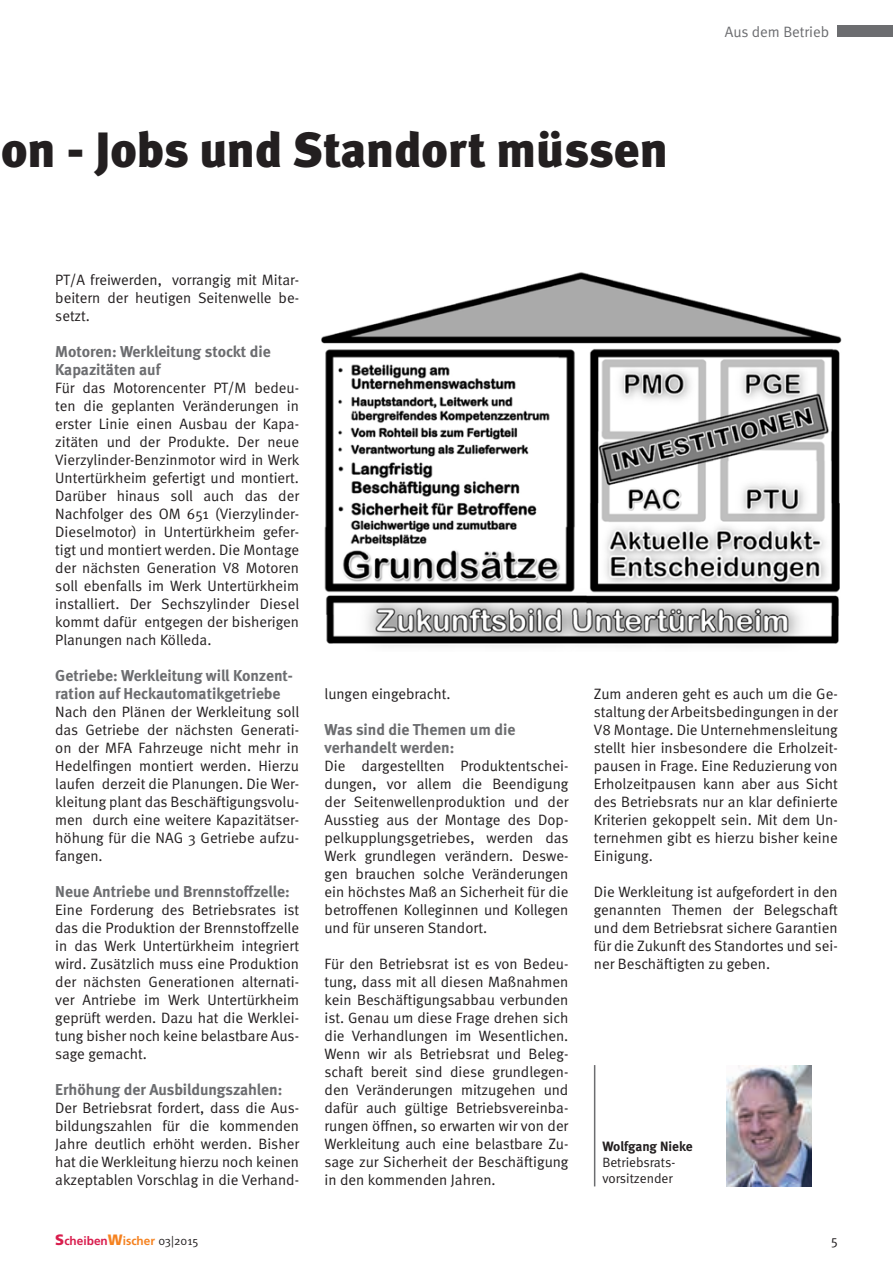
<style>
.page{position:relative;width:893px;height:1263px;background:#fff}
.page>*{position:absolute;margin:0;border:0;box-sizing:border-box;transform-origin:0 0}
.t1{font:900 49.5px "Meta";color:#231f20}
.t2{font:700 15.75px/18px "Meta";color:#6c6d70}
.t3{font:15px/18px "Meta Normal";color:#231f20;text-align:justify}
.t4{font:15px "Meta Normal";color:#6c6d70}
.t5{font:13.5px/16.2px "Meta Normal";color:#231f20}
.t6{font:700 13.5px "Meta";letter-spacing:-.005em;color:#231f20}
.t7{font:700 12px "Frutiger";color:#d91d4d}
.s1{font-weight:900;font-size:15px}
.s2{font-weight:900;font-size:15px;color:#f58220}
.s3{color:#f58220}
.s4{font-family:"Meta Normal";font-weight:400;color:#231f20}
</style>
<div class="page">
<div style="left:838px;top:26px;width:55px;height:11px;background:#6c6d70"></div>
<img style="left:321px;top:272px;width:521px;height:374px">
<img style="left:727px;top:1065px;width:85px;height:121px">
<hr style="left:594px;top:1065px;width:1px;height:121px;background:#6c6d70">
<h1 class="t1" style="left:1px;top:120px;width:668px">on - Jobs und Standort müssen</h1>
<p class="t4" style="left:725px;top:24px;width:106px">Aus dem Betrieb</p>
<p class="t3" style="left:55px;top:271px;width:245px">PT/A freiwerden, vorrangig mit Mitar&shy;beitern der heutigen Seitenwelle be&shy;setzt.</p>
<p class="t2" style="left:55px;top:342px;width:217px">Motoren: Werkleitung stockt die<br>Kapazitäten auf</p>
<p class="t3" style="left:55px;top:379px;width:246px">Für das Motorencenter PT/M bedeu&shy;ten die geplanten Veränderungen in erster Linie einen Ausbau der Kapa&shy;zitäten und der Produkte. Der neue Vierzylinder-Benzinmotor wird in Werk Untertürkheim gefertigt und montiert.<br>Darüber hinaus soll auch das der Nachfolger des OM 651 (Vierzylinder-Dieselmotor) in Untertürkheim gefer&shy;tigt und montiert werden. Die Montage der nächsten Generation V8 Motoren soll ebenfalls im Werk Untertürkheim installiert. Der Sechszylinder Diesel kommt dafür entgegen der bisherigen Planungen nach Kölleda.</p>
<p class="t2" style="left:55px;top:666px;width:239px">Getriebe: Werkleitung will Konzent&shy;ration auf Heckautomatikgetriebe</p>
<p class="t3" style="left:55px;top:703px;width:245px">Nach den Plänen der Werkleitung soll das Getriebe der nächsten Generati&shy;on der MFA Fahrzeuge nicht mehr in Hedelfingen montiert werden. Hierzu laufen derzeit die Planungen. Die Wer&shy;kleitung plant das Beschäftigungsvolu&shy;men durch eine weitere Kapazitätser&shy;höhung für die NAG 3 Getriebe aufzu&shy;fangen.</p>
<p class="t2" style="left:55px;top:882px;width:236px">Neue Antriebe und Brennstoffzelle:</p>
<p class="t3" style="left:55px;top:901px;width:245px">Eine Forderung des Betriebsrates ist das die Produktion der Brennstoffzelle in das Werk Untertürkheim integriert wird. Zusätzlich muss eine Produktion der nächsten Generationen alternati&shy;ver Antriebe im Werk Untertürkheim geprüft werden. Dazu hat die Werklei&shy;tung bisher noch keine belastbare Aus&shy;sage gemacht.</p>
<p class="t2" style="left:55px;top:1080px;width:229px">Erhöhung der Ausbildungszahlen:</p>
<p class="t3" style="left:55px;top:1099px;width:245px">Der Betriebsrat fordert, dass die Aus&shy;bildungszahlen für die kommenden Jahre deutlich erhöht werden. Bisher hat die Werkleitung hierzu noch keinen akzeptablen Vorschlag in die Verhand-</p>
<p class="t3" style="left:325px;top:685px;width:127px">lungen eingebracht.</p>
<p class="t2" style="left:325px;top:720px;width:192px">Was sind die Themen um die verhandelt werden:</p>
<p class="t3" style="left:325px;top:757px;width:245px">Die dargestellten Produktentschei&shy;dungen, vor allem die Beendigung der Seitenwellenproduktion und der Ausstieg aus der Montage des Dop&shy;pelkupplungsgetriebes, werden das Werk grundlegen verändern. Deswe&shy;gen brauchen solche Veränderungen ein höchstes Maß an Sicherheit für die betroffenen Kolleginnen und Kollegen und für unseren Standort.</p>
<p class="t3" style="left:325px;top:955px;width:245px">Für den Betriebsrat ist es von Bedeu&shy;tung, dass mit all diesen Maßnahmen kein Beschäftigungsabbau verbunden ist. Genau um diese Frage drehen sich die Verhandlungen im Wesentlichen.<br>Wenn wir als Betriebsrat und Beleg&shy;schaft bereit sind diese grundlegen&shy;den Veränderungen mitzugehen und dafür auch gültige Betriebsvereinba&shy;rungen öffnen, so erwarten wir von der Werkleitung auch eine belastbare Zu&shy;sage zur Sicherheit der Beschäftigung in den kommenden Jahren.</p>
<p class="t3" style="left:594px;top:685px;width:245px">Zum anderen geht es auch um die Ge&shy;staltung der Arbeitsbedingungen in der V8 Montage. Die Unternehmensleitung stellt hier insbesondere die Erholzeit&shy;pausen in Frage. Eine Reduzierung von Erholzeitpausen kann aber aus Sicht des Betriebsrats nur an klar definierte Kriterien gekoppelt sein. Mit dem Un&shy;ternehmen gibt es hierzu bisher keine Einigung.</p>
<p class="t3" style="left:594px;top:883px;width:245px">Die Werkleitung ist aufgefordert in den genannten Themen der Belegschaft und dem Betriebsrat sichere Garantien für die Zukunft des Standortes und sei&shy;ner Beschäftigten zu geben.</p>
<p class="t6" style="left:602px;top:1138px;width:92px">Wolfgang Nieke</p>
<p class="t5" style="left:602px;top:1154px;width:75px">Betriebsrats&shy;vorsitzender</p>
<p class="t7" style="left:55px;top:1234px;width:145px"><span class="s1">S</span>cheiben<span class="s2">W</span><span class="s3">ischer</span> <span class="s4">03|2015</span></p>
<p class="t5" style="left:831px;top:1232px;width:8px">5</p>
</div>
